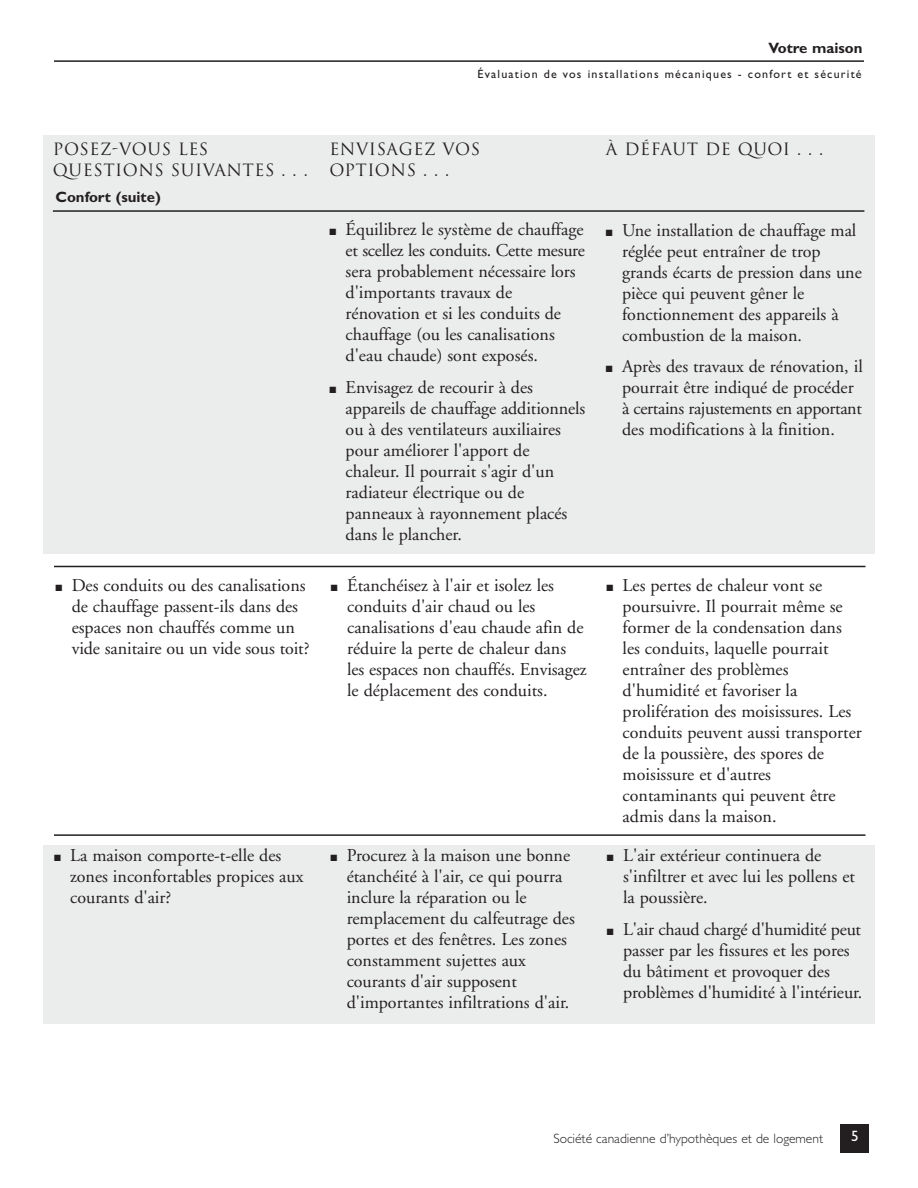
<style>
.page{position:relative;width:918px;height:1188px;background:#fff}
.page>*{position:absolute;margin:0;border:0;box-sizing:border-box;transform-origin:0 0}
.t1{font:18px/21px "Adobe Garamond";color:#231f20}
.t2{font:16.5px/21px "Trajan";letter-spacing:.03em;color:#231f20}
.t3{font:700 15px "Gill Sans Std";color:#231f20}
.t4{font:15px "Gill Sans Std";color:#fff}
.t5{font:300 13.5px "Gill Sans Std";color:#231f20}
.t6{font:12px "Gill Sans Std";letter-spacing:.1em;color:#231f20}
</style>
<div class="page">
<div style="left:841px;top:1124px;width:28px;height:29px;background:#231f20"></div>
<hr style="left:54px;top:60px;width:810px;height:2px;background:#231f20">
<div style="left:43px;top:845px;width:832px;height:179px;background:#ebecec"></div>
<hr style="left:54px;top:834px;width:812px;height:2px;background:#231f20">
<div style="left:43px;top:135px;width:832px;height:419px;background:#ebecec"></div>
<hr style="left:53px;top:210px;width:811px;height:2px;background:#231f20">
<hr style="left:54px;top:566px;width:812px;height:1px;background:#231f20">
<p class="t3" style="left:768px;top:43px;width:96px">Votre maison</p>
<p class="t6" style="left:478px;top:69px;width:386px">Évaluation de vos installations mécaniques - confort et sécurité</p>
<p class="t2" style="left:53px;top:139px;width:256px">POSEZ-VOUS LES<br>QUESTIONS SUIVANTES . . .</p>
<p class="t2" style="left:329px;top:139px;width:152px">ENVISAGEZ VOS<br>OPTIONS . . .</p>
<p class="t3" style="left:55px;top:192px;width:107px">Confort (suite)</p>
<p class="t1" style="left:346px;top:220px;width:241px;text-indent:-16px">■ Équilibrez le système de chauffage et scellez les conduits. Cette mesure sera probablement nécessaire lors d'importants travaux de rénovation et si les conduits de chauffage (ou les canalisations d'eau chaude) sont exposés.</p>
<p class="t1" style="left:346px;top:378px;width:241px;text-indent:-16px">■ Envisagez de recourir à des appareils de chauffage additionnels ou à des ventilateurs auxiliaires pour améliorer l'apport de chaleur. Il pourrait s'agir d'un radiateur électrique ou de panneaux à rayonnement placés dans le plancher.</p>
<p class="t2" style="left:606px;top:139px;width:219px">À DÉFAUT DE QUOI . . .</p>
<p class="t1" style="left:622px;top:221px;width:241px;text-indent:-16px">■ Une installation de chauffage mal réglée peut entraîner de trop grands écarts de pression dans une pièce qui peuvent gêner le fonctionnement des appareils à combustion de la maison.</p>
<p class="t1" style="left:622px;top:358px;width:242px;text-indent:-16px">■ Après des travaux de rénovation, il pourrait être indiqué de procéder à certains rajustements en apportant des modifications à la finition.</p>
<p class="t1" style="left:72px;top:576px;width:239px;text-indent:-16px">■ Des conduits ou des canalisations de chauffage passent-ils dans des espaces non chauffés comme un vide sanitaire ou un vide sous toit?</p>
<p class="t1" style="left:347px;top:576px;width:241px;text-indent:-16px">■ Étanchéisez à l'air et isolez les conduits d'air chaud ou les canalisations d'eau chaude afin de réduire la perte de chaleur dans les espaces non chauffés. Envisagez le déplacement des conduits.</p>
<p class="t1" style="left:623px;top:576px;width:241px;text-indent:-16px">■ Les pertes de chaleur vont se poursuivre. Il pourrait même se former de la condensation dans les conduits, laquelle pourrait entraîner des problèmes d'humidité et favoriser la prolifération des moisissures. Les conduits peuvent aussi transporter de la poussière, des spores de moisissure et d'autres contaminants qui peuvent être admis dans la maison.</p>
<p class="t1" style="left:70px;top:847px;width:235px;text-indent:-16px">■ La maison comporte-t-elle des zones inconfortables propices aux courants d'air?</p>
<p class="t1" style="left:347px;top:847px;width:230px;text-indent:-16px">■ Procurez à la maison une bonne étanchéité à l'air, ce qui pourra inclure la réparation ou le remplacement du calfeutrage des portes et des fenêtres. Les zones constamment sujettes aux courants d'air supposent d'importantes infiltrations d'air.</p>
<p class="t1" style="left:623px;top:847px;width:233px;text-indent:-16px">■ L'air extérieur continuera de s'infiltrer et avec lui les pollens et la poussière.</p>
<p class="t1" style="left:623px;top:920px;width:241px;text-indent:-16px">■ L'air chaud chargé d'humidité peut passer par les fissures et les pores du bâtiment et provoquer des problèmes d'humidité à l'intérieur.</p>
<p class="t5" style="left:553px;top:1134px;width:271px">Société canadienne d’hypothèques et de logement</p>
<p class="t4" style="left:851px;top:1131px;width:9px">5</p>
</div>
